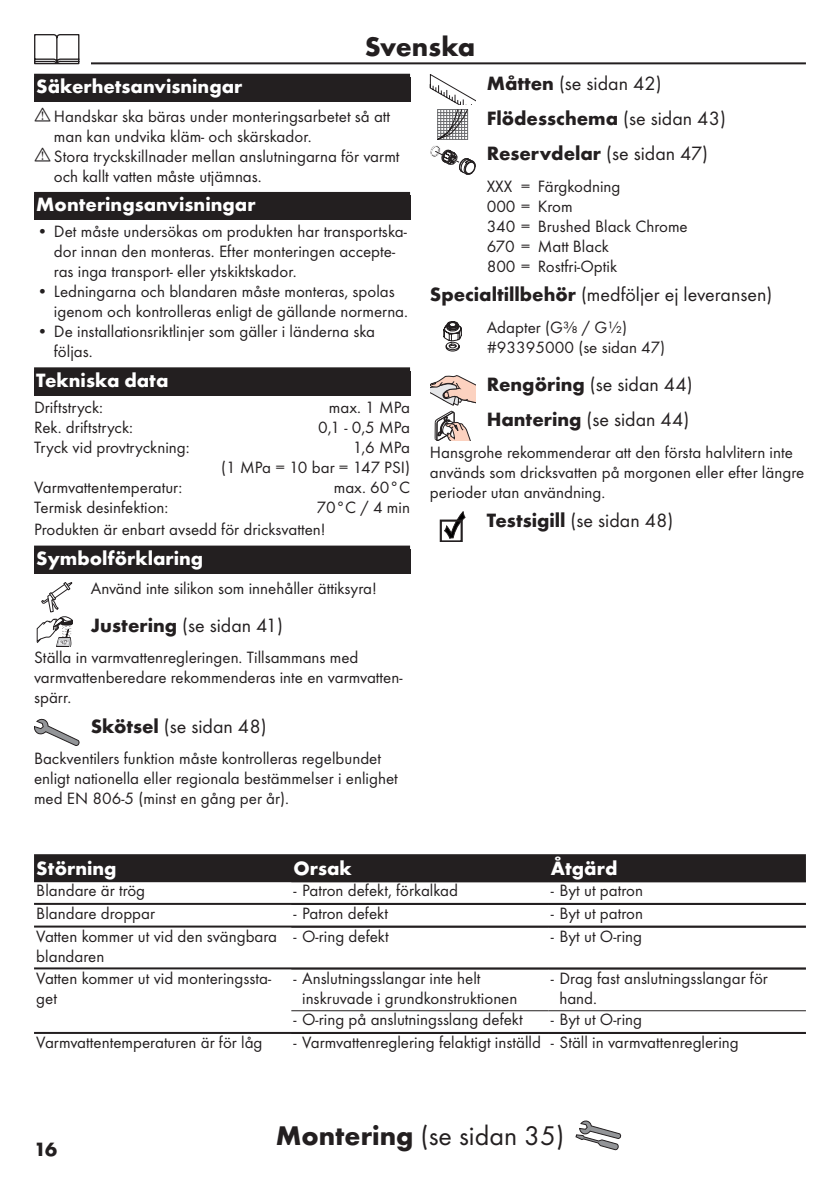
<style>
.page{position:relative;width:840px;height:1191px;background:#fff}
.page>*{position:absolute;margin:0;border:0;box-sizing:border-box;transform-origin:0 0}
.Montage_mit_Symbol_S{font:28px "Futura TOT Boo";color:#231f20}
.Sprache_Rahmenwechse{font:700 28px "Futura TOT";letter-spacing:-.01em;color:#231f20}
.Ueberschrift_Grafik{font:20px "Futura TOT Boo";color:#231f20}
.Ueberschrift_SV{font:700 20px "Futura TOT";color:#fff}
.Ueberschrift_Grafik-2{font:700 20px "Futura TOT";color:#231f20}
.Ueberschrift_nach_Gr{font:20px "Futura TOT Boo";color:#231f20}
.Ueberschrift___SV{font:700 20px "Futura TOT";color:#fff}
.Tabelle_Kopf_SV{font:700 20px "Futura TOT";color:#fff}
.Normaltext_nach_Graf{font:17px/20px "Futura TOT Boo";color:#231f20}
.Techn__Daten_SV{font:17px/20px "Futura TOT Boo";color:#231f20;text-align:right}
.Tabelle_Spalte_SV{font:17px/20px "Futura TOT Boo";color:#231f20}
.Farbe_SV{font:17px/20px "Futura TOT Boo";color:#231f20}
.Normaltext_Grafik_SV{font:17px/20px "Futura TOT Boo";color:#231f20}
.Normaltext_SV{font:17px "Futura TOT Boo";color:#231f20}
.s1{font-family:"Futura TOT";font-weight:700}
.s2{font-family:"Futura TOT Boo";font-weight:400}
</style>
<div class="page">
<hr style="left:34px;top:62px;width:771px;height:2px;background:#231f20">
<div style="left:23px;top:34px;width:68px;height:34px;background:#fff"></div>
<svg style="left:34px;top:34px;width:45px;height:30px"></svg>
<svg style="left:575px;top:1120px;width:45px;height:30px"></svg>
<div style="left:34px;top:74px;width:376px;height:28px;background:#231f20"></div>
<div style="left:34px;top:192px;width:376px;height:28px;background:#231f20"></div>
<div style="left:34px;top:367px;width:376px;height:28px;background:#231f20"></div>
<div style="left:34px;top:549px;width:376px;height:25px;background:#231f20"></div>
<div style="left:34px;top:545px;width:376px;height:28px;background:#231f20"></div>
<svg style="left:36px;top:582px;width:37px;height:65px"></svg>
<svg style="left:34px;top:719px;width:45px;height:27px"></svg>
<svg style="left:429px;top:74px;width:46px;height:101px"></svg>
<svg style="left:443px;top:321px;width:19px;height:30px"></svg>
<svg style="left:430px;top:375px;width:45px;height:30px"></svg>
<svg style="left:434px;top:411px;width:36px;height:30px"></svg>
<svg style="left:440px;top:512px;width:25px;height:30px"></svg>
<div style="left:34px;top:854px;width:771px;height:26px;background:#231f20"></div>
<hr style="left:34px;top:880px;width:771px;height:2px;background:#231f20">
<hr style="left:34px;top:903px;width:771px;height:2px;background:#231f20">
<hr style="left:34px;top:925px;width:771px;height:2px;background:#231f20">
<hr style="left:34px;top:967px;width:771px;height:2px;background:#231f20">
<hr style="left:291px;top:1010px;width:257px;height:1px;background:#231f20">
<hr style="left:548px;top:1010px;width:257px;height:1px;background:#231f20">
<hr style="left:34px;top:1032px;width:771px;height:2px;background:#231f20">
<p class="Sprache_Rahmenwechse" style="left:364px;top:29px;width:112px">Svenska</p>
<p class="Ueberschrift___SV" style="left:36px;top:74px;width:207px">Säkerhetsanvisningar</p>
<p class="Normaltext_nach_Graf" style="left:54px;top:106px;width:337px">Handskar ska bäras under monteringsarbetet så att man kan undvika kläm- och skärskador.</p>
<p class="Normaltext_nach_Graf" style="left:54px;top:146px;width:347px">Stora tryckskillnader mellan anslutningarna för varmt och kallt vatten måste utjämnas.</p>
<p class="Ueberschrift_SV" style="left:36px;top:192px;width:221px">Monteringsanvisningar</p>
<p class="Normaltext_nach_Graf" style="left:54px;top:221px;width:354px;text-indent:-17px">• Det måste undersökas om produkten har transportska&shy;dor innan den monteras. Efter monteringen accepte&shy;ras inga transport- eller ytskiktskador.</p>
<p class="Normaltext_nach_Graf" style="left:54px;top:281px;width:355px;text-indent:-17px">• Ledningarna och blandaren måste monteras, spolas igenom och kontrolleras enligt de gällande normerna.</p>
<p class="Normaltext_nach_Graf" style="left:54px;top:321px;width:322px;text-indent:-17px">• De installationsriktlinjer som gäller i länderna ska följas.</p>
<p class="Ueberschrift_SV" style="left:36px;top:368px;width:134px">Tekniska data</p>
<p class="Techn__Daten_SV" style="left:34px;top:397px;width:70px">Driftstryck:</p>
<p class="Techn__Daten_SV" style="left:329px;top:397px;width:83px">max. 1 MPa</p>
<p class="Techn__Daten_SV" style="left:34px;top:417px;width:100px">Rek. driftstryck:</p>
<p class="Techn__Daten_SV" style="left:318px;top:417px;width:93px">0,1 - 0,5 MPa</p>
<p class="Techn__Daten_SV" style="left:34px;top:437px;width:157px">Tryck vid provtryckning:</p>
<p class="Techn__Daten_SV" style="left:221px;top:437px;width:190px">1,6 MPa<br>(1 MPa = 10 bar = 147 PSI)</p>
<p class="Techn__Daten_SV" style="left:34px;top:477px;width:150px">Varmvattentemperatur:</p>
<p class="Techn__Daten_SV" style="left:333px;top:477px;width:78px">max. 60°C</p>
<p class="Techn__Daten_SV" style="left:34px;top:497px;width:136px">Termisk desinfektion:</p>
<p class="Techn__Daten_SV" style="left:316px;top:497px;width:95px">70°C / 4 min</p>
<p class="Normaltext_SV" style="left:34px;top:519px;width:293px">Produkten är enbart avsedd för dricksvatten!</p>
<p class="Ueberschrift_SV" style="left:36px;top:546px;width:168px">Symbolförklaring</p>
<p class="Normaltext_Grafik_SV" style="left:91px;top:578px;width:287px">Använd inte silikon som innehåller ättiksyra!</p>
<p class="Ueberschrift_Grafik" style="left:91px;top:613px;width:194px"><span class="s1">Justering</span> (se sidan 41)</p>
<p class="Normaltext_nach_Graf" style="left:34px;top:647px;width:370px">Ställa in varmvattenregleringen. Tillsammans med varmvattenberedare rekommenderas inte en varmvatten&shy;spärr.</p>
<p class="Ueberschrift_Grafik" style="left:91px;top:714px;width:177px"><span class="s1">Skötsel</span> (se sidan 48)</p>
<p class="Normaltext_nach_Graf" style="left:34px;top:748px;width:365px">Backventilers funktion måste kontrolleras regelbundet enligt nationella eller regionala bestämmelser i enlighet med EN 806-5 (minst en gång per år).</p>
<p class="Ueberschrift_Grafik" style="left:486px;top:71px;width:176px"><span class="s1">Måtten</span> (se sidan 42)</p>
<p class="Ueberschrift_Grafik-2" style="left:486px;top:106px;width:240px">Flödesschema <span class="s2">(se sidan 43)</span></p>
<p class="Ueberschrift_Grafik-2" style="left:486px;top:141px;width:223px">Reservdelar <span class="s2">(se sidan 47)</span></p>
<p class="Farbe_SV" style="left:486px;top:176px;width:202px">XXX = Färgkodning<br>000 = Krom<br>340 = Brushed Black Chrome<br>670 = Matt Black<br>800 = Rostfri-Optik</p>
<p class="Ueberschrift_nach_Gr" style="left:429px;top:283px;width:343px"><span class="s1">Specialtillbehör</span> (medföljer ej leveransen)</p>
<p class="Normaltext_Grafik_SV" style="left:486px;top:317px;width:180px">Adapter (G⅜ / G½) #93395000 (se sidan 47)</p>
<p class="Ueberschrift_Grafik" style="left:486px;top:372px;width:207px"><span class="s1">Rengöring</span> (se sidan 44)</p>
<p class="Ueberschrift_Grafik" style="left:486px;top:407px;width:204px"><span class="s1">Hantering</span> (se sidan 44)</p>
<p class="Normaltext_nach_Graf" style="left:429px;top:442px;width:375px">Hansgrohe rekommenderar att den första halvlitern inte används som dricksvatten på morgonen eller efter längre perioder utan användning.</p>
<p class="Ueberschrift_Grafik" style="left:486px;top:508px;width:188px"><span class="s1">Testsigill</span> (se sidan 48)</p>
<p class="Tabelle_Kopf_SV" style="left:36px;top:855px;width:82px">Störning</p>
<p class="Tabelle_Kopf_SV" style="left:293px;top:855px;width:60px">Orsak</p>
<p class="Tabelle_Kopf_SV" style="left:550px;top:855px;width:68px">Åtgärd</p>
<p class="Tabelle_Spalte_SV" style="left:36px;top:880px;width:110px">Blandare är trög</p>
<p class="Normaltext_nach_Graf" style="left:293px;top:880px;width:166px">- Patron defekt, förkalkad</p>
<p class="Normaltext_nach_Graf" style="left:550px;top:880px;width:94px">- Byt ut patron</p>
<p class="Tabelle_Spalte_SV" style="left:36px;top:903px;width:120px">Blandare droppar</p>
<p class="Normaltext_nach_Graf" style="left:293px;top:903px;width:96px">- Patron defekt</p>
<p class="Normaltext_nach_Graf" style="left:550px;top:903px;width:94px">- Byt ut patron</p>
<p class="Tabelle_Spalte_SV" style="left:36px;top:926px;width:242px">Vatten kommer ut vid den svängbara blandaren</p>
<p class="Normaltext_nach_Graf" style="left:293px;top:926px;width:97px">- O-ring defekt</p>
<p class="Normaltext_nach_Graf" style="left:550px;top:926px;width:93px">- Byt ut O-ring</p>
<p class="Tabelle_Spalte_SV" style="left:36px;top:967px;width:236px">Vatten kommer ut vid monteringssta&shy;get</p>
<p class="Normaltext_nach_Graf" style="left:302px;top:967px;width:217px;text-indent:-9px">- Anslutningsslangar inte helt inskruvade i grundkonstruktionen</p>
<p class="Normaltext_nach_Graf" style="left:559px;top:967px;width:210px;text-indent:-9px">- Drag fast anslutningsslangar för hand.</p>
<p class="Normaltext_nach_Graf" style="left:293px;top:1009px;width:230px">- O-ring på anslutningsslang defekt</p>
<p class="Normaltext_nach_Graf" style="left:550px;top:1009px;width:93px">- Byt ut O-ring</p>
<p class="Tabelle_Spalte_SV" style="left:36px;top:1032px;width:227px">Varmvattentemperaturen är för låg</p>
<p class="Normaltext_nach_Graf" style="left:293px;top:1032px;width:249px">- Varmvattenreglering felaktigt inställd</p>
<p class="Normaltext_nach_Graf" style="left:550px;top:1032px;width:189px">- Ställ in varmvattenreglering</p>
<p class="Ueberschrift_Grafik-2" style="left:34px;top:1136px;width:25px">16</p>
<p class="Montage_mit_Symbol_S" style="left:275px;top:1119px;width:290px"><span class="s1">Montering</span> (se sidan 35)</p>
</div>
